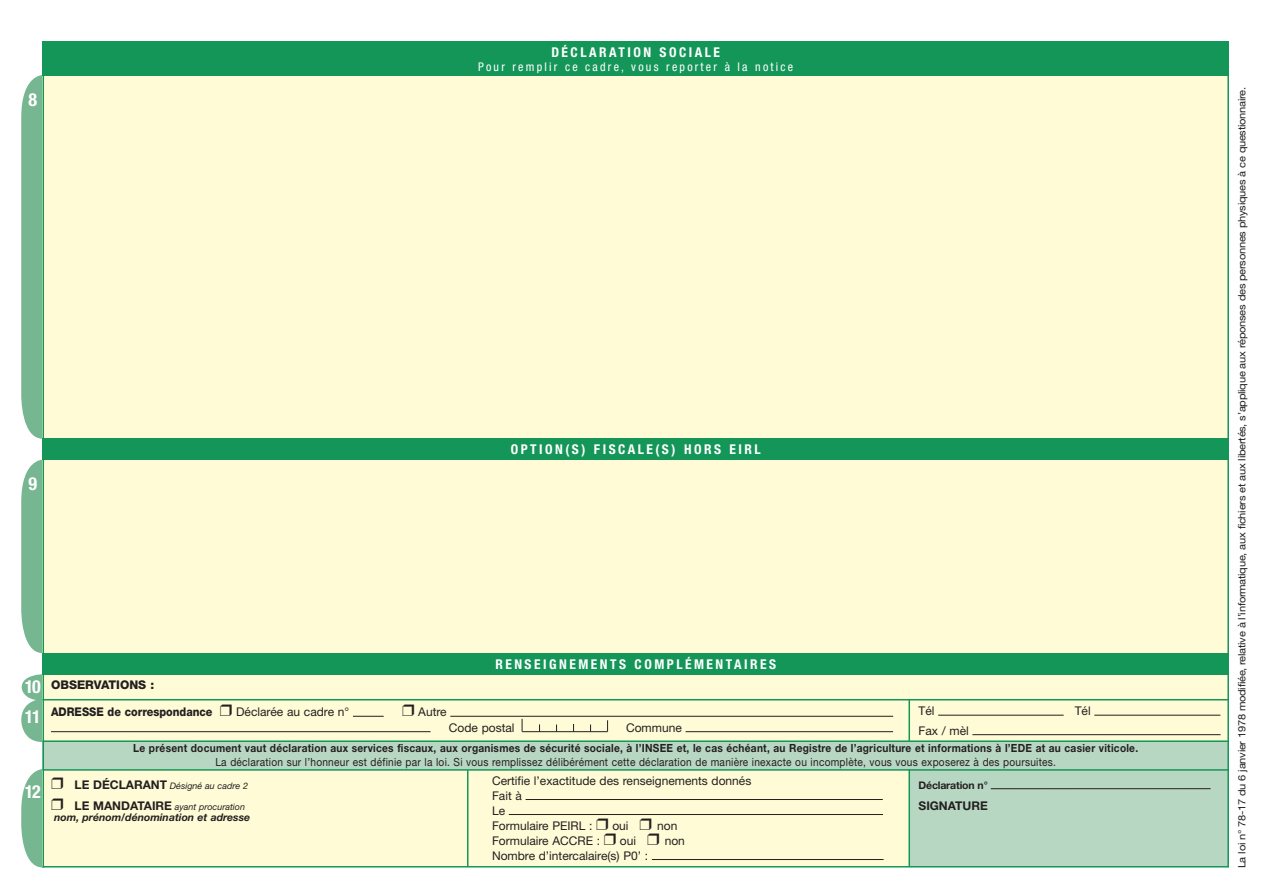
<style>
.page{position:relative;width:1263px;height:893px;background:#fff}
.page>*{position:absolute;margin:0;border:0;box-sizing:border-box;transform-origin:0 0}
.t1{font:700 condensed 18px "Helvetica Neue";color:#fff}
.t2{font:700 condensed 13.5px "Helvetica Neue";letter-spacing:.185em;color:#fff}
.t3{font:12px/15px "Helvetica Neue";color:#231f20}
.t4{font:800 12px "Helvetica Neue";color:#231f20;scale:.9 1}
.t5{font:condensed 12px "Helvetica Neue";letter-spacing:.185em;color:#fff}
.t6{font:800 12px "Helvetica Neue";color:#231f20}
.t7{font:700 12px "Helvetica Neue";color:#231f20}
.t8{font:700 11.25px "Helvetica Neue";letter-spacing:.025em;color:#231f20;scale:.9 1}
.t9{font:11.25px "Helvetica Neue";letter-spacing:.025em;color:#231f20;scale:.9 1}
.t10{font:italic 700 10.5px "Helvetica Neue";color:#231f20}
.t11{font:700 10.5px "Helvetica Neue";letter-spacing:-.015em;color:#231f20}
.t12{font:10.2px "Helvetica Neue";letter-spacing:-.025em;color:#231f20;scale:1.1 1}
.t13{font:italic 9px "Helvetica Neue";color:#231f20}
.s1{font-weight:400}
.s2{font-weight:700;font-style:normal;font-size:12px}
</style>
<div class="page">
<div style="left:21px;top:699px;width:43px;height:43px;background:#76b690;border-radius:50%"></div>
<svg style="left:21px;top:769px;width:22px;height:98px"></svg>
<div style="left:22px;top:674px;width:42px;height:27px;background:#76b690;border-radius:50%"></div>
<svg style="left:21px;top:75px;width:22px;height:364px;background:#7fbb97"></svg>
<svg style="left:21px;top:460px;width:22px;height:193px;background:#84bd9b"></svg>
<div style="left:43px;top:64px;width:1186px;height:803px;background:#fffbd6"></div>
<div style="left:43px;top:653px;width:1186px;height:21px;background:#159659"></div>
<div style="left:909px;top:770px;width:320px;height:97px;background:#b8d7c2"></div>
<hr style="left:467px;top:770px;width:1px;height:97px;background:#159659">
<div style="left:43px;top:741px;width:1186px;height:29px;background:#b8d7c2"></div>
<hr style="left:43px;top:769px;width:1186px;height:2px;background:#159659">
<hr style="left:908px;top:700px;width:2px;height:41px;background:#159659">
<hr style="left:43px;top:699px;width:1186px;height:1px;background:#159659">
<hr style="left:353px;top:716px;width:31px;height:1px;background:#231f20">
<hr style="left:450px;top:716px;width:443px;height:1px;background:#231f20">
<hr style="left:51px;top:731px;width:379px;height:1px;background:#231f20">
<hr style="left:522px;top:731px;width:85px;height:1px;background:#231f20">
<svg style="left:522px;top:719px;width:1px;height:12px"></svg>
<hr style="left:685px;top:731px;width:208px;height:1px;background:#231f20">
<hr style="left:938px;top:715px;width:126px;height:1px;background:#231f20">
<hr style="left:1094px;top:715px;width:126px;height:1px;background:#231f20">
<hr style="left:972px;top:734px;width:248px;height:1px;background:#231f20">
<hr style="left:43px;top:740px;width:1186px;height:2px;background:#159659">
<hr style="left:991px;top:788px;width:219px;height:1px;background:#231f20">
<hr style="left:526px;top:799px;width:357px;height:1px;background:#231f20">
<hr style="left:509px;top:814px;width:374px;height:1px;background:#231f20">
<hr style="left:652px;top:859px;width:232px;height:1px;background:#231f20">
<hr style="left:908px;top:770px;width:2px;height:97px;background:#159659">
<hr style="left:43px;top:866px;width:1186px;height:1px;background:#159659">
<div style="left:43px;top:438px;width:1186px;height:22px;background:#159659"></div>
<div style="left:43px;top:42px;width:1186px;height:34px;background:#159659"></div>
<hr style="left:43px;top:42px;width:1px;height:825px;background:#159659">
<hr style="left:1227px;top:42px;width:2px;height:825px;background:#159659">
<p class="t2" style="left:551px;top:48px;width:170px">DÉCLARATION SOCIALE</p>
<p class="t5" style="left:478px;top:63px;width:316px">Pour remplir ce cadre, vous reporter à la notice</p>
<h1 class="t1" style="left:29px;top:93px;width:10px">8</h1>
<h1 class="t1" style="left:29px;top:477px;width:10px">9</h1>
<p class="t2" style="left:511px;top:445px;width:252px">OPTION(S) FISCALE(S) HORS EIRL</p>
<p class="t2" style="left:495px;top:659px;width:282px">RENSEIGNEMENTS COMPLÉMENTAIRES</p>
<h1 class="t1" style="left:25px;top:680px;width:17px">10</h1>
<h1 class="t1" style="left:25px;top:710px;width:17px">11</h1>
<p class="t6" style="left:51px;top:681px;width:105px">OBSERVATIONS :</p>
<p class="t4" style="left:51px;top:708px;width:333px">ADRESSE de correspondance ❒ <span class="s1">Déclarée au cadre n°</span></p>
<p class="t3" style="left:402px;top:706px;width:46px">❒ Autre</p>
<p class="t3" style="left:449px;top:721px;width:67px">Code postal</p>
<p class="t3" style="left:626px;top:721px;width:57px">Commune</p>
<p class="t3" style="left:918px;top:705px;width:17px">Tél</p>
<p class="t3" style="left:1075px;top:705px;width:17px">Tél</p>
<p class="t3" style="left:918px;top:724px;width:52px">Fax / mèl</p>
<p class="t8" style="left:133px;top:744px;width:1118px">Le présent document vaut déclaration aux services fiscaux, aux organismes de sécurité sociale, à l’INSEE et, le cas échéant, au Registre de l’agriculture et informations à l’EDE at au casier viticole.</p>
<p class="t9" style="left:215px;top:758px;width:935px">La déclaration sur l’honneur est définie par la loi. Si vous remplissez délibérément cette déclaration de manière inexacte ou incomplète, vous vous exposerez à des poursuites.</p>
<h1 class="t1" style="left:25px;top:785px;width:17px">12</h1>
<p class="t13" style="left:51px;top:782px;width:199px">❒ <span class="s2">LE DÉCLARANT</span> Désigné au cadre 2</p>
<p class="t13" style="left:51px;top:803px;width:195px">❒ <span class="s2">LE MANDATAIRE</span> ayant procuration</p>
<p class="t10" style="left:54px;top:813px;width:197px">nom, prénom/dénomination et adresse</p>
<p class="t3" style="left:492px;top:774px;width:261px">Certifie l’exactitude des renseignements donnés<br>Fait à<br>Le<br>Formulaire PEIRL : ❒ oui ❒ non<br>Formulaire ACCRE : ❒ oui ❒ non<br>Nombre d’intercalaire(s) P0’ :</p>
<p class="t11" style="left:918px;top:781px;width:71px">Déclaration n°</p>
<p class="t7" style="left:918px;top:801px;width:71px">SIGNATURE</p>
<p class="t12" style="left:1238px;top:868px;width:712px;rotate:-90deg">La loi n° 78-17 du 6 janvier 1978 modifiée, relative à l’informatique, aux fichiers et aux libertés, s’applique aux réponses des personnes physiques à ce questionnaire.</p>
</div>
